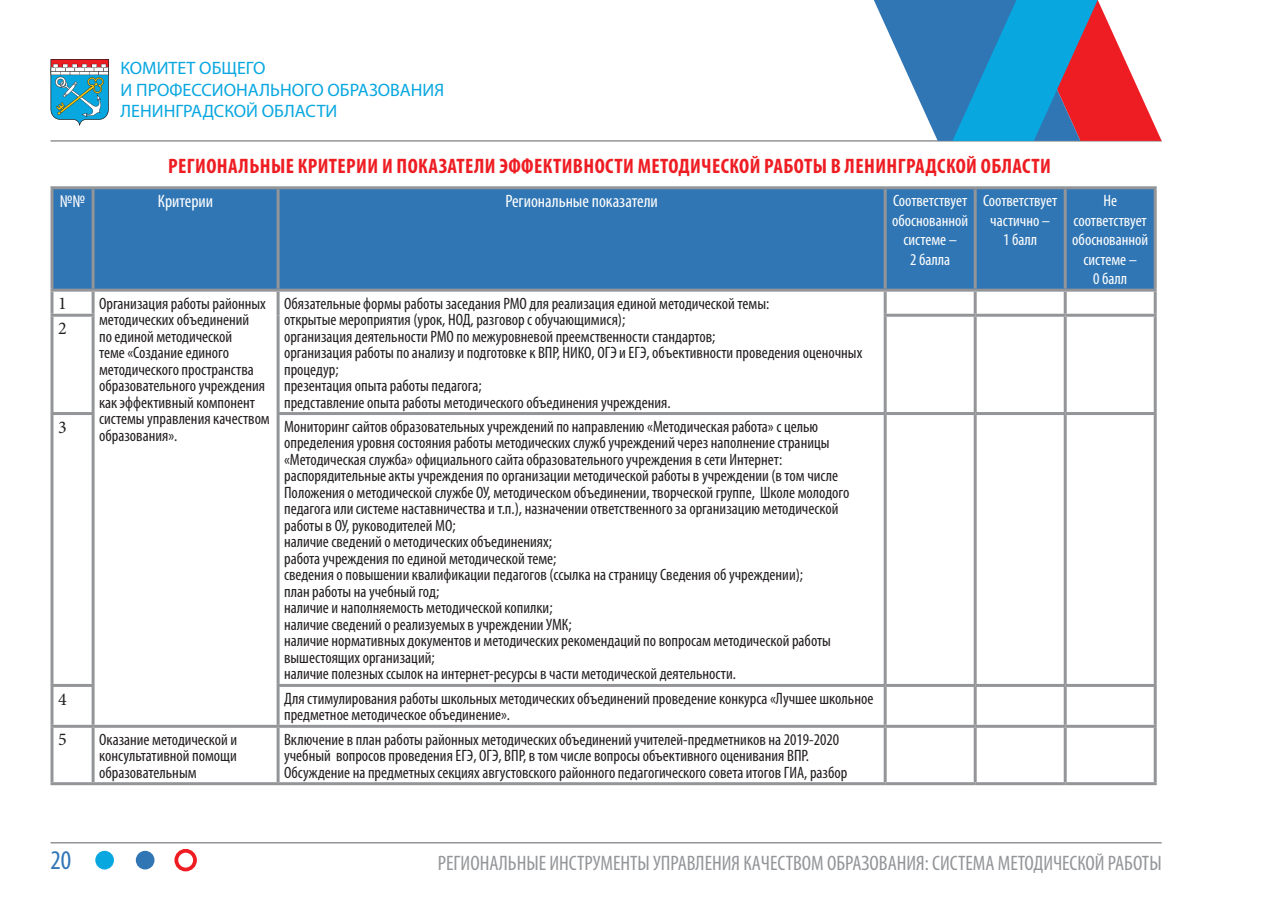
<style>
.page{position:relative;width:1280px;height:910px;background:#fff}
.page>*{position:absolute;margin:0;border:0;box-sizing:border-box;transform-origin:0 0}
.t1{font:condensed 27px "Myriad Pro";color:#3076b5}
.t2{font:700 condensed 21px "Myriad Pro";letter-spacing:.02em;color:#ee1d23}
.t3{font:condensed 21px "Myriad Pro";color:#939598}
.t4{font:18px/21.6px "Myriad Pro";color:#08a7e0}
.t5{font:condensed 18px "Myriad Pro";color:#fff}
.t6{font:18px "Minion Pro";color:#231f20}
.t7{font:condensed 16.5px/16.5px "Myriad Pro";color:#231f20}
.t8{font:condensed 16.5px/19.5px "Myriad Pro";color:#fff;text-align:center}
</style>
<div class="page">
<hr style="left:51px;top:140px;width:1111px;height:2px;background:#939598">
<hr style="left:51px;top:842px;width:1111px;height:1px;background:#939598">
<svg style="left:874px;top:0;width:288px;height:141px"></svg>
<div style="left:95px;top:851px;width:19px;height:18px;background:#08a7e0;border-radius:50%"></div>
<div style="left:136px;top:851px;width:18px;height:18px;background:#3076b5;border-radius:50%"></div>
<div style="left:174px;top:849px;width:23px;height:22px;border:4px solid #ee1d23;border-radius:50%"></div>
<svg style="left:51px;top:59px;width:58px;height:67px"></svg>
<div style="left:54px;top:189px;width:1100px;height:100px;background:#3076b5"></div>
<hr style="left:51px;top:186px;width:42px;height:3px;background:#939598">
<hr style="left:51px;top:189px;width:3px;height:100px;background:#939598">
<hr style="left:93px;top:186px;width:185px;height:3px;background:#939598">
<hr style="left:92px;top:189px;width:3px;height:100px;background:#939598">
<hr style="left:278px;top:186px;width:607px;height:3px;background:#939598">
<hr style="left:277px;top:189px;width:3px;height:100px;background:#939598">
<hr style="left:885px;top:186px;width:90px;height:3px;background:#939598">
<hr style="left:884px;top:189px;width:3px;height:100px;background:#939598">
<hr style="left:975px;top:186px;width:90px;height:3px;background:#939598">
<hr style="left:974px;top:189px;width:3px;height:100px;background:#939598">
<hr style="left:1065px;top:186px;width:92px;height:3px;background:#939598">
<hr style="left:1064px;top:189px;width:3px;height:100px;background:#939598">
<hr style="left:1154px;top:189px;width:3px;height:100px;background:#939598">
<hr style="left:51px;top:289px;width:42px;height:3px;background:#939598">
<hr style="left:51px;top:292px;width:3px;height:22px;background:#939598">
<hr style="left:93px;top:289px;width:185px;height:3px;background:#939598">
<hr style="left:92px;top:292px;width:3px;height:22px;background:#939598">
<hr style="left:278px;top:289px;width:607px;height:3px;background:#939598">
<hr style="left:277px;top:292px;width:3px;height:23px;background:#939598">
<hr style="left:277px;top:315px;width:3px;height:97px;background:#939598">
<hr style="left:885px;top:289px;width:90px;height:3px;background:#939598">
<hr style="left:884px;top:292px;width:3px;height:22px;background:#939598">
<hr style="left:975px;top:289px;width:90px;height:3px;background:#939598">
<hr style="left:974px;top:292px;width:3px;height:22px;background:#939598">
<hr style="left:1065px;top:289px;width:92px;height:3px;background:#939598">
<hr style="left:1064px;top:292px;width:3px;height:22px;background:#939598">
<hr style="left:1154px;top:292px;width:3px;height:22px;background:#939598">
<hr style="left:51px;top:314px;width:44px;height:3px;background:#939598">
<hr style="left:51px;top:317px;width:3px;height:95px;background:#939598">
<hr style="left:92px;top:317px;width:3px;height:95px;background:#939598">
<hr style="left:884px;top:314px;width:91px;height:3px;background:#939598">
<hr style="left:884px;top:317px;width:3px;height:95px;background:#939598">
<hr style="left:975px;top:314px;width:90px;height:3px;background:#939598">
<hr style="left:974px;top:317px;width:3px;height:95px;background:#939598">
<hr style="left:1065px;top:314px;width:92px;height:3px;background:#939598">
<hr style="left:1064px;top:317px;width:3px;height:95px;background:#939598">
<hr style="left:1154px;top:317px;width:3px;height:95px;background:#939598">
<hr style="left:51px;top:412px;width:44px;height:3px;background:#939598">
<hr style="left:51px;top:415px;width:3px;height:269px;background:#939598">
<hr style="left:92px;top:415px;width:3px;height:269px;background:#939598">
<hr style="left:277px;top:412px;width:608px;height:3px;background:#939598">
<hr style="left:277px;top:415px;width:3px;height:269px;background:#939598">
<hr style="left:885px;top:412px;width:90px;height:3px;background:#939598">
<hr style="left:884px;top:415px;width:3px;height:269px;background:#939598">
<hr style="left:975px;top:412px;width:90px;height:3px;background:#939598">
<hr style="left:974px;top:415px;width:3px;height:269px;background:#939598">
<hr style="left:1065px;top:412px;width:92px;height:3px;background:#939598">
<hr style="left:1064px;top:415px;width:3px;height:269px;background:#939598">
<hr style="left:1154px;top:415px;width:3px;height:269px;background:#939598">
<hr style="left:51px;top:684px;width:44px;height:3px;background:#939598">
<hr style="left:51px;top:687px;width:3px;height:38px;background:#939598">
<hr style="left:92px;top:687px;width:3px;height:38px;background:#939598">
<hr style="left:277px;top:684px;width:608px;height:3px;background:#939598">
<hr style="left:277px;top:687px;width:3px;height:38px;background:#939598">
<hr style="left:885px;top:684px;width:90px;height:3px;background:#939598">
<hr style="left:884px;top:687px;width:3px;height:38px;background:#939598">
<hr style="left:975px;top:684px;width:90px;height:3px;background:#939598">
<hr style="left:974px;top:687px;width:3px;height:38px;background:#939598">
<hr style="left:1065px;top:684px;width:92px;height:3px;background:#939598">
<hr style="left:1064px;top:687px;width:3px;height:38px;background:#939598">
<hr style="left:1154px;top:687px;width:3px;height:38px;background:#939598">
<hr style="left:51px;top:725px;width:42px;height:3px;background:#939598">
<hr style="left:51px;top:728px;width:3px;height:54px;background:#939598">
<hr style="left:93px;top:725px;width:185px;height:3px;background:#939598">
<hr style="left:92px;top:728px;width:3px;height:54px;background:#939598">
<hr style="left:278px;top:725px;width:607px;height:3px;background:#939598">
<hr style="left:277px;top:728px;width:3px;height:54px;background:#939598">
<hr style="left:885px;top:725px;width:90px;height:3px;background:#939598">
<hr style="left:884px;top:728px;width:3px;height:54px;background:#939598">
<hr style="left:975px;top:725px;width:90px;height:3px;background:#939598">
<hr style="left:974px;top:728px;width:3px;height:54px;background:#939598">
<hr style="left:1065px;top:725px;width:92px;height:3px;background:#939598">
<hr style="left:1064px;top:728px;width:3px;height:54px;background:#939598">
<hr style="left:1154px;top:728px;width:3px;height:54px;background:#939598">
<hr style="left:51px;top:782px;width:42px;height:3px;background:#939598">
<hr style="left:93px;top:782px;width:185px;height:3px;background:#939598">
<hr style="left:278px;top:782px;width:607px;height:3px;background:#939598">
<hr style="left:885px;top:782px;width:90px;height:3px;background:#939598">
<hr style="left:975px;top:782px;width:90px;height:3px;background:#939598">
<hr style="left:1065px;top:782px;width:92px;height:3px;background:#939598">
<p class="t4" style="left:121px;top:57px;width:325px">КОМИТЕТ ОБЩЕГО<br>И ПРОФЕССИОНАЛЬНОГО ОБРАЗОВАНИЯ<br>ЛЕНИНГРАДСКОЙ ОБЛАСТИ</p>
<p class="t2" style="left:168px;top:153px;width:884px">РЕГИОНАЛЬНЫЕ КРИТЕРИИ И ПОКАЗАТЕЛИ ЭФФЕКТИВНОСТИ МЕТОДИЧЕСКОЙ РАБОТЫ В ЛЕНИНГРАДСКОЙ ОБЛАСТИ</p>
<p class="t5" style="left:60px;top:190px;width:27px">№№</p>
<p class="t5" style="left:158px;top:190px;width:57px">Критерии</p>
<p class="t5" style="left:505px;top:190px;width:154px">Региональные показатели</p>
<p class="t8" style="left:892px;top:191px;width:77px">Соответствует обоснованной системе –<br>2 балла</p>
<p class="t8" style="left:983px;top:191px;width:76px">Соответствует частично –<br>1 балл</p>
<p class="t8" style="left:1072px;top:191px;width:77px">Не соответствует обоснованной системе –<br>0 балл</p>
<p class="t6" style="left:58px;top:291px;width:10px">1</p>
<p class="t7" style="left:99px;top:295px;width:172px">Организация работы районных методических объединений<br>по единой методической<br>теме «Создание единого методического пространства образовательного учреждения как эффективный компонент системы управления качеством образования».</p>
<p class="t7" style="left:284px;top:295px;width:580px">Обязательные формы работы заседания РМО для реализация единой методической темы:<br>открытые мероприятия (урок, НОД, разговор с обучающимися);<br>организация деятельности РМО по межуровневой преемственности стандартов;<br>организация работы по анализу и подготовке к ВПР, НИКО, ОГЭ и ЕГЭ, объективности проведения оценочных процедур;<br>презентация опыта работы педагога;<br>представление опыта работы методического объединения учреждения.</p>
<p class="t6" style="left:58px;top:316px;width:10px">2</p>
<p class="t6" style="left:58px;top:415px;width:10px">3</p>
<p class="t7" style="left:284px;top:418px;width:567px">Мониторинг сайтов образовательных учреждений по направлению «Методическая работа» с целью определения уровня состояния работы методических служб учреждений через наполнение страницы «Методическая служба» официального сайта образовательного учреждения в сети Интернет: распорядительные акты учреждения по организации методической работы в учреждении (в том числе Положения о методической службе ОУ, методическом объединении, творческой группе, Школе молодого педагога или системе наставничества и т.п.), назначении ответственного за организацию методической работы в ОУ, руководителей МО;<br>наличие сведений о методических объединениях;<br>работа учреждения по единой методической теме;<br>сведения о повышении квалификации педагогов (ссылка на страницу Сведения об учреждении);<br>план работы на учебный год;<br>наличие и наполняемость методической копилки;<br>наличие сведений о реализуемых в учреждении УМК;<br>наличие нормативных документов и методических рекомендаций по вопросам методической работы вышестоящих организаций;<br>наличие полезных ссылок на интернет-ресурсы в части методической деятельности.</p>
<p class="t6" style="left:58px;top:687px;width:10px">4</p>
<p class="t7" style="left:284px;top:690px;width:591px">Для стимулирования работы школьных методических объединений проведение конкурса «Лучшее школьное предметное методическое объединение».</p>
<p class="t6" style="left:58px;top:728px;width:10px">5</p>
<p class="t7" style="left:99px;top:731px;width:140px;text-align:justify">Оказание методической и консультативной помощи образовательным</p>
<p class="t7" style="left:284px;top:731px;width:565px">Включение в план работы районных методических объединений учителей-предметников на 2019-2020 учебный вопросов проведения ЕГЭ, ОГЭ, ВПР, в том числе вопросы объективного оценивания ВПР.<br>Обсуждение на предметных секциях августовского районного педагогического совета итогов ГИА, разбор</p>
<h1 class="t1" style="left:51px;top:844px;width:22px">20</h1>
<p class="t3" style="left:438px;top:850px;width:725px">РЕГИОНАЛЬНЫЕ ИНСТРУМЕНТЫ УПРАВЛЕНИЯ КАЧЕСТВОМ ОБРАЗОВАНИЯ: СИСТЕМА МЕТОДИЧЕСКОЙ РАБОТЫ</p>
</div>
